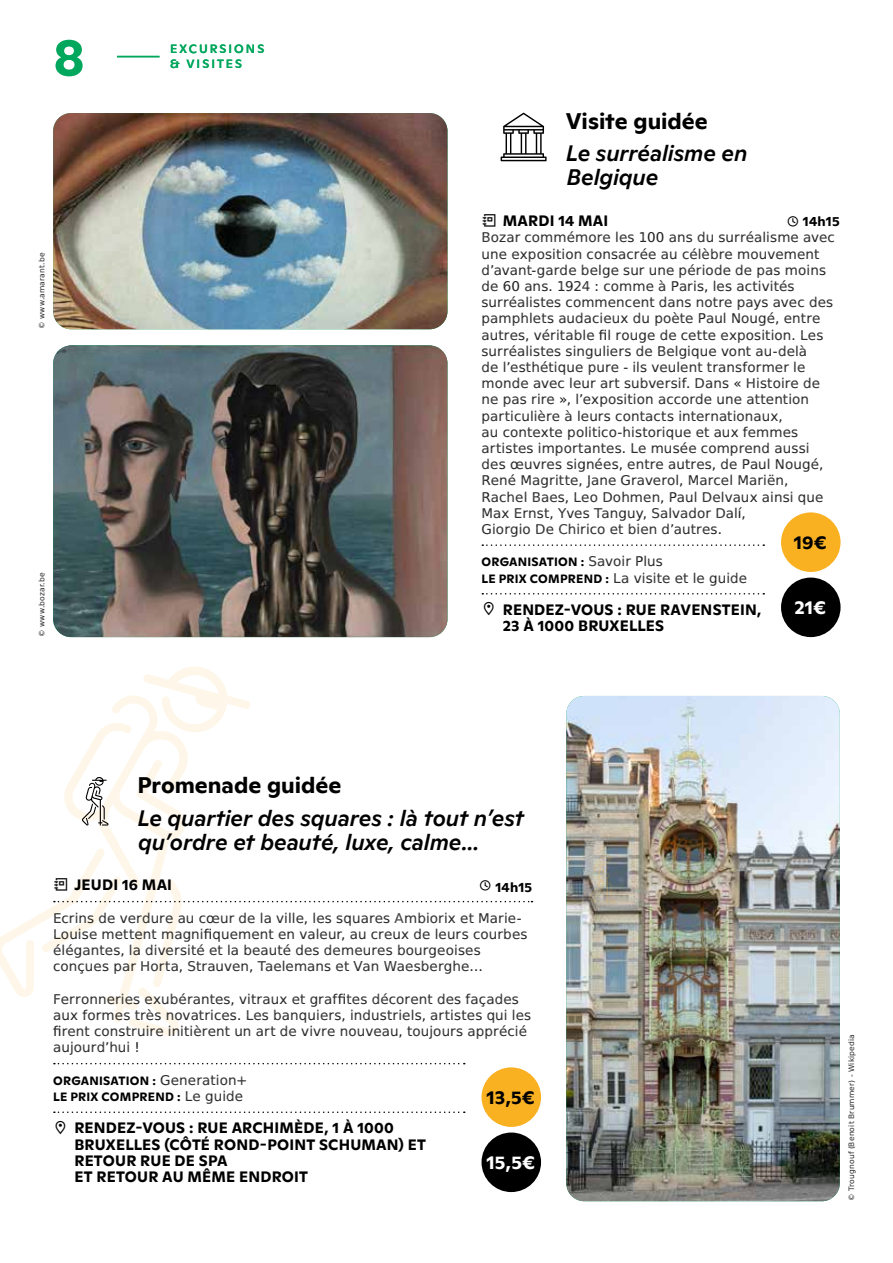
<style>
.page{position:relative;width:893px;height:1263px;background:#fff}
.page>*{position:absolute;margin:0;border:0;box-sizing:border-box;transform-origin:0 0}
.t1{font:700 52.5px "Ginto";color:#00a75d}
.t2{font:italic 500 22.5px/24px "Ginto";letter-spacing:-.005em;color:#000}
.t3{font:700 22.5px "Ginto";color:#000}
.t4{font:700 18.75px "Ginto";color:#fff}
.t5{font:700 18.75px "Ginto";color:#000}
.t6{font:700 15px/16.2px "Ginto";letter-spacing:.015em;color:#000}
.t7{font:13.5px/16.2px "Spranq eco sans";letter-spacing:.01em;color:#000}
.t8{font:700 13.5px "Ginto";letter-spacing:.015em;color:#000}
.t9{font:700 12px/16.2px "Ginto";letter-spacing:.02em;color:#000}
.t10{font:500 12px/15px "Ginto";letter-spacing:.17em;color:#00a75d}
.t11{font:7.5px "Spranq eco sans";letter-spacing:.025em;color:#000}
.s1{font-family:"SS Gizmo";font-weight:400}
.s2{font-family:"Spranq eco sans";font-weight:400;font-size:13.5px}
.s3{font-family:"Ginto";font-weight:700;font-size:12px}
</style>
<div class="page">
<hr style="left:117px;top:56px;width:42px;height:1px;background:#00a75d">
<img style="left:53px;top:345px;width:394px;height:292px">
<img style="left:53px;top:113px;width:394px;height:216px">
<svg style="left:482px;top:544px;width:282px;height:2px"></svg>
<svg style="left:482px;top:593px;width:282px;height:1px"></svg>
<svg style="left:501px;top:113px;width:46px;height:48px"></svg>
<div style="left:781px;top:578px;width:59px;height:59px;background:#000;border-radius:50%"></div>
<div style="left:781px;top:512px;width:59px;height:60px;background:#f9b122;border-radius:50%"></div>
<img style="left:566px;top:696px;width:274px;height:505px">
<svg style="left:54px;top:1063px;width:411px;height:1px"></svg>
<svg style="left:54px;top:1111px;width:411px;height:2px"></svg>
<svg style="left:0;top:666px;width:532px;height:370px"></svg>
<div style="left:481px;top:1132px;width:60px;height:60px;background:#000;border-radius:50%"></div>
<div style="left:481px;top:1067px;width:60px;height:60px;background:#f9b122;border-radius:50%"></div>
<svg style="left:589px;top:854px;width:27px;height:49px"></svg>
<h1 class="t1" style="left:53px;top:17px;width:33px">8</h1>
<p class="t10" style="left:170px;top:40px;width:96px">EXCURSIONS &amp; VISITES</p>
<p class="t11" style="left:37px;top:329px;width:78px;rotate:-90deg">© www.amarant.be</p>
<p class="t11" style="left:37px;top:637px;width:66px;rotate:-90deg">© www.bozar.be</p>
<h2 class="t3" style="left:566px;top:104px;width:144px">Visite guidée</h2>
<h2 class="t2" style="left:566px;top:140px;width:183px">Le surréalisme en<br>Belgique</h2>
<p class="t6" style="left:503px;top:211px;width:107px">MARDI 14 MAI</p>
<p class="t8" style="left:786px;top:211px;width:55px"><span class="s1">⏲</span> 14h15</p>
<p class="t7" style="left:481px;top:229px;width:355px">Bozar commémore les 100 ans du surréalisme avec une exposition consacrée au célèbre mouvement d’avant-garde belge sur une période de pas moins de 60 ans. 1924 : comme à Paris, les activités surréalistes commencent dans notre pays avec des pamphlets audacieux du poète Paul Nougé, entre autres, véritable fil rouge de cette exposition. Les surréalistes singuliers de Belgique vont au-delà<br>de l’esthétique pure - ils veulent transformer le monde avec leur art subversif. Dans « Histoire de ne pas rire », l’exposition accorde une attention particulière à leurs contacts internationaux,<br>au contexte politico-historique et aux femmes artistes importantes. Le musée comprend aussi des œuvres signées, entre autres, de Paul Nougé, René Magritte, Jane Graverol, Marcel Mariën, Rachel Baes, Leo Dohmen, Paul Delvaux ainsi que Max Ernst, Yves Tanguy, Salvador Dalí,<br>Giorgio De Chirico et bien d’autres.</p>
<p class="t9" style="left:482px;top:553px;width:183px">ORGANISATION : <span class="s2">Savoir Plus</span></p>
<p class="t7" style="left:482px;top:569px;width:267px"><span class="s3">LE PRIX COMPREND :</span> La visite et le guide</p>
<p class="t6" style="left:503px;top:600px;width:260px;text-indent:-21px"><span class="s1">LOCATION</span> RENDEZ-VOUS : RUE RAVENSTEIN,<br>23 À 1000 BRUXELLES</p>
<h3 class="t4" style="left:794px;top:593px;width:33px">21€</h3>
<h3 class="t5" style="left:794px;top:528px;width:34px">19€</h3>
<h2 class="t3" style="left:137px;top:768px;width:205px">Promenade guidée</h2>
<h2 class="t2" style="left:137px;top:804px;width:388px">Le quartier des squares : là tout n’est qu’ordre et beauté, luxe, calme…</h2>
<p class="t6" style="left:74px;top:876px;width:99px">JEUDI 16 MAI</p>
<p class="t8" style="left:478px;top:877px;width:55px"><span class="s1">⏲</span> 14h15</p>
<p class="t7" style="left:53px;top:910px;width:476px">Ecrins de verdure au cœur de la ville, les squares Ambiorix et Marie-Louise mettent magnifiquement en valeur, au creux de leurs courbes élégantes, la diversité et la beauté des demeures bourgeoises conçues par Horta, Strauven, Taelemans et Van Waesberghe…</p>
<p class="t7" style="left:53px;top:991px;width:480px">Ferronneries exubérantes, vitraux et graffites décorent des façades aux formes très novatrices. Les banquiers, industriels, artistes qui les firent construire initièrent un art de vivre nouveau, toujours apprécié aujourd’hui !</p>
<p class="t9" style="left:53px;top:1071px;width:196px">ORGANISATION : <span class="s2">Generation+<br></span>LE PRIX COMPREND : <span class="s2">Le guide</span></p>
<p class="t6" style="left:74px;top:1119px;width:353px;text-indent:-21px"><span class="s1">LOCATION</span> RENDEZ-VOUS : RUE ARCHIMÈDE, 1 À 1000<br>BRUXELLES (CÔTÉ ROND-POINT SCHUMAN) ET<br>RETOUR RUE DE SPA<br>ET RETOUR AU MÊME ENDROIT</p>
<h3 class="t5" style="left:487px;top:1083px;width:50px">13,5€</h3>
<h3 class="t4" style="left:486px;top:1148px;width:50px">15,5€</h3>
<p class="t11" style="left:847px;top:1201px;width:169px;rotate:-90deg">© Trougnouf (Benoit Brummer) - Wikipedia</p>
</div>
